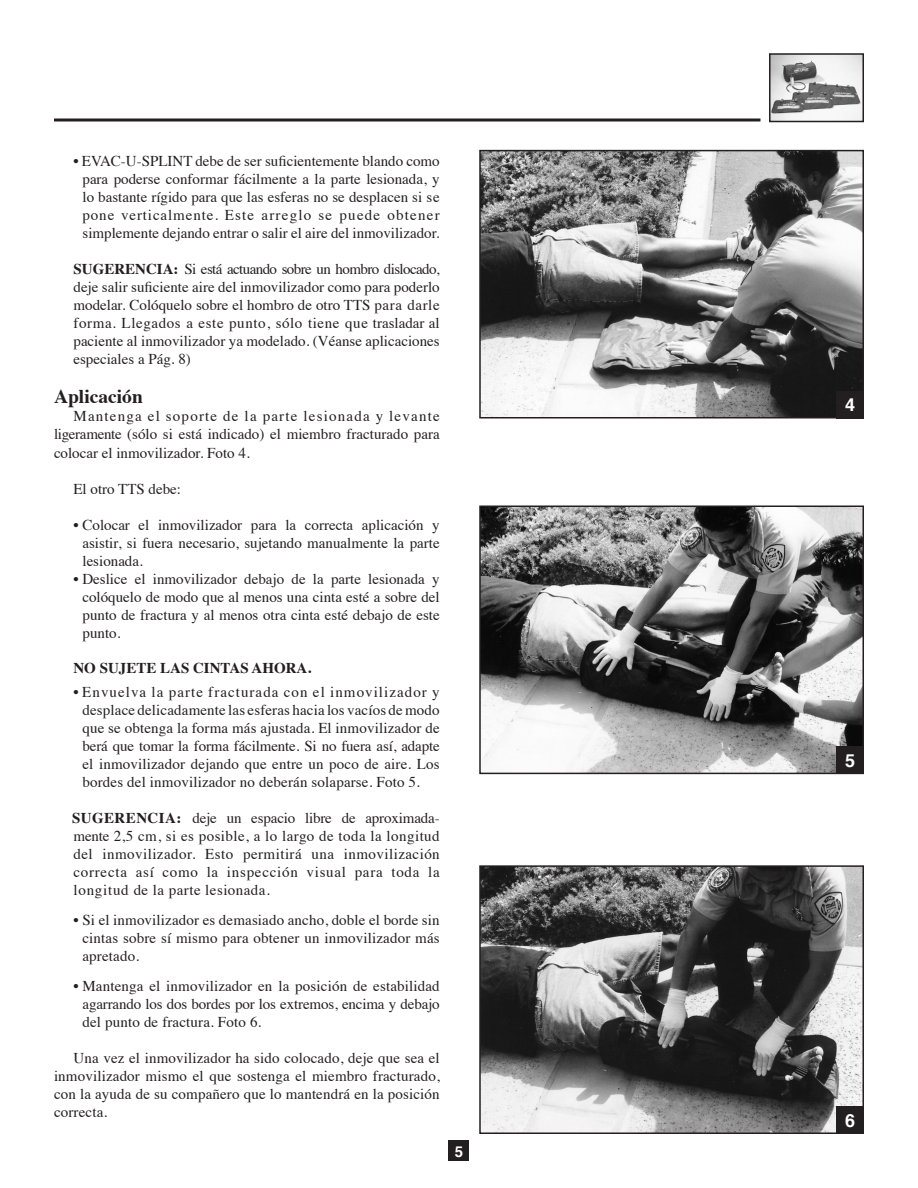
<style>
.page{position:relative;width:918px;height:1188px;background:#fff}
.page>*{position:absolute;margin:0;border:0;box-sizing:border-box;transform-origin:0 0}
.t1{font:700 19.5px "Times";color:#231f20}
.t2{font:700 18px "Helvetica";color:#fff}
.t3{font:15px/18px "Times";color:#231f20;text-align:justify}
.t4{font:15px "Times";letter-spacing:.07em;color:#231f20}
.t5{font:15px "Times";letter-spacing:.08em;color:#231f20}
.t6{font:700 15px "Times";color:#231f20}
.t7{font:700 15px "Helvetica";color:#fff}
.s1{font-weight:700}
</style>
<div class="page">
<svg style="left:54px;top:118px;width:706px;height:4px;background:#595657"></svg>
<img style="left:772px;top:56px;width:89px;height:63px">
<div style="left:769px;top:53px;width:95px;height:69px;border:2px solid #231f20"></div>
<div style="left:449px;top:1141px;width:20px;height:20px;background:#231f20"></div>
<img style="left:482px;top:153px;width:379px;height:262px">
<div style="left:479px;top:150px;width:385px;height:268px;border:2px solid #231f20"></div>
<div style="left:836px;top:391px;width:28px;height:27px;background:#231f20"></div>
<img style="left:482px;top:509px;width:379px;height:262px">
<div style="left:479px;top:506px;width:385px;height:268px;border:2px solid #231f20"></div>
<div style="left:836px;top:746px;width:28px;height:28px;background:#231f20"></div>
<img style="left:482px;top:868px;width:379px;height:263px">
<div style="left:479px;top:865px;width:385px;height:269px;border:2px solid #231f20"></div>
<div style="left:836px;top:1106px;width:28px;height:28px;background:#231f20"></div>
<p class="t3" style="left:82px;top:151px;width:359px;text-indent:-9px">• EVAC-U-SPLINT debe de ser suficientemente blando como para poderse conformar fácilmente a la parte lesionada, y lo bastante rígido para que las esferas no se desplacen si se pone verticalmente. Este arreglo se puede obtener simplemente dejando entrar o salir el aire del inmovilizador.</p>
<p class="t3" style="left:74px;top:259px;width:368px"><span class="s1">SUGERENCIA:</span> Si está actuando sobre un hombro dislocado, deje salir suficiente aire del inmovilizador como para poderlo modelar. Colóquelo sobre el hombro de otro TTS para darle forma. Llegados a este punto, sólo tiene que trasladar al paciente al inmovilizador ya modelado. (Véanse aplicaciones especiales a Pág. 8)</p>
<p class="t1" style="left:54px;top:378px;width:90px">Aplicación</p>
<p class="t5" style="left:74px;top:402px;width:368px">Mantenga el soporte de la parte lesionada y levante</p>
<p class="t3" style="left:54px;top:423px;width:387px;line-height:19.5px">ligeramente (sólo si está indicado) el miembro fracturado para colocar el inmovilizador. Foto 4.</p>
<p class="t3" style="left:74px;top:479px;width:109px">El otro TTS debe:</p>
<p class="t3" style="left:82px;top:515px;width:359px;text-indent:-9px">• Colocar el inmovilizador para la correcta aplicación y asistir, si fuera necesario, sujetando manualmente la parte lesionada.</p>
<p class="t3" style="left:82px;top:569px;width:359px;text-indent:-9px">• Deslice el inmovilizador debajo de la parte lesionada y colóquelo de modo que al menos una cinta esté a sobre del punto de fractura y al menos otra cinta esté debajo de este punto.</p>
<p class="t6" style="left:74px;top:653px;width:239px">NO SUJETE LAS CINTAS AHORA.</p>
<p class="t4" style="left:74px;top:678px;width:368px">• Envuelva la parte fracturada con el inmovilizador y</p>
<p class="t3" style="left:82px;top:700px;width:359px">desplace delicadamente las esferas hacia los vacíos de modo que se obtenga la forma más ajustada. El inmovilizador de berá que tomar la forma fácilmente. Si no fuera así, adapte el inmovilizador dejando que entre un poco de aire. Los bordes del inmovilizador no deberán solaparse. Foto 5.</p>
<p class="t3" style="left:72px;top:808px;width:369px"><span class="s1">SUGERENCIA:</span> deje un espacio libre de aproximada&shy;mente 2,5 cm, si es posible, a lo largo de toda la longitud del inmovilizador. Esto permitirá una inmovilización correcta así como la inspección visual para toda la longitud de la parte lesionada.</p>
<p class="t3" style="left:82px;top:910px;width:359px;text-indent:-9px">• Si el inmovilizador es demasiado ancho, doble el borde sin cintas sobre sí mismo para obtener un inmovilizador más apretado.</p>
<p class="t3" style="left:82px;top:976px;width:359px;text-indent:-9px">• Mantenga el inmovilizador en la posición de estabilidad agarrando los dos bordes por los extremos, encima y debajo del punto de fractura. Foto 6.</p>
<p class="t3" style="left:54px;top:1048px;width:387px;text-indent:20px">Una vez el inmovilizador ha sido colocado, deje que sea el inmovilizador mismo el que sostenga el miembro fracturado, con la ayuda de su compañero que lo mantendrá en la posición correcta.</p>
<p class="t7" style="left:455px;top:1139px;width:10px">5</p>
<p class="t2" style="left:845px;top:390px;width:12px">4</p>
<p class="t2" style="left:845px;top:746px;width:12px">5</p>
<p class="t2" style="left:845px;top:1106px;width:12px">6</p>
</div>
